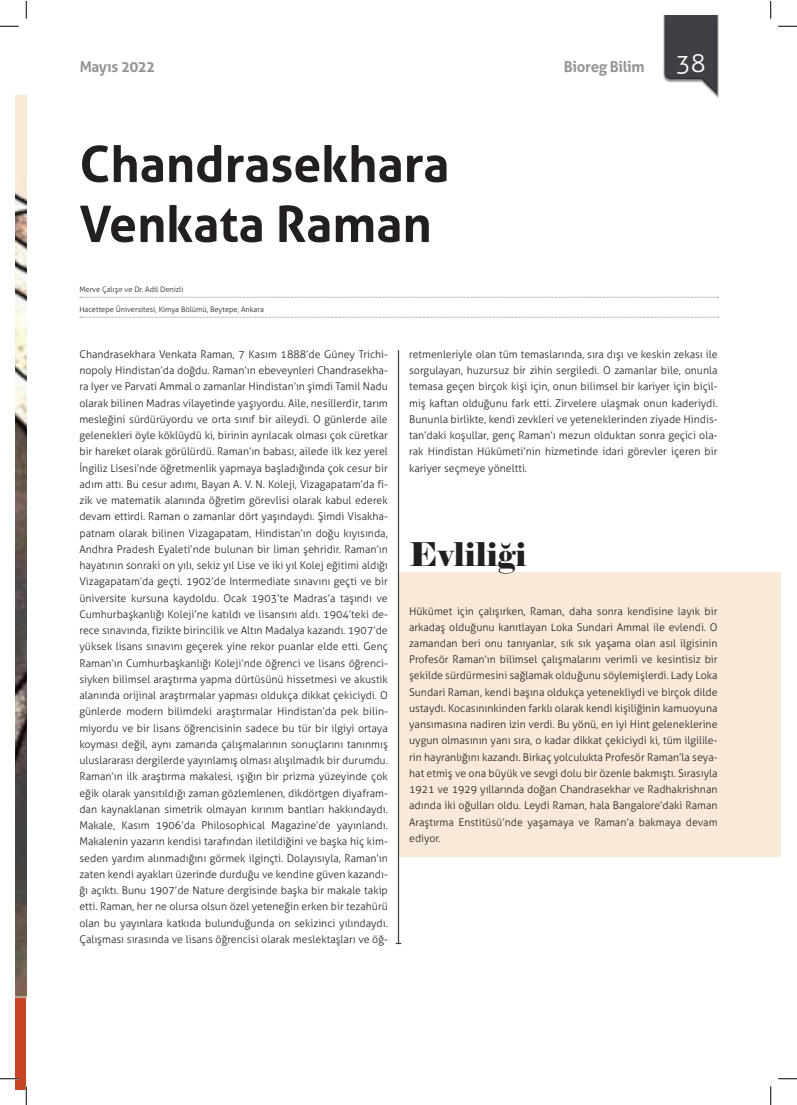
<style>
.page{position:relative;width:797px;height:1105px;background:#fff}
.page>*{position:absolute;margin:0;border:0;box-sizing:border-box;transform-origin:0 0}
.t1{font:700 50px/60px "Aller";color:#231f20}
.t2{font:32.5px "Elephant";color:#231f20}
.t3{font:700 15px "Aller";letter-spacing:-.025em;color:#939598}
.t4{font:300 10.62px/16.2px "Aller";color:#231f20;text-align:justify}
.t5{font:300 7.5px "Aller";color:#231f20}
.s1{font-weight:300;font-size:25px;color:#fff}
</style>
<div class="page">
<div style="left:16px;top:623px;width:10px;height:466px;background:#c94427"></div>
<img style="left:16px;top:95px;width:10px;height:902px">
<div style="left:398px;top:572px;width:383px;height:284px;background:#f9e9d8"></div>
<svg style="left:80px;top:297px;width:638px;height:1px"></svg>
<svg style="left:80px;top:317px;width:638px;height:1px"></svg>
<hr style="left:398px;top:350px;width:1px;height:593px;background:#3f4045">
<div style="left:662px;top:16px;width:57px;height:83px;background:#231f20;opacity:.5"></div>
<div style="left:664px;top:16px;width:55px;height:80px;background:#231f20;opacity:.75"></div>
<svg style="left:0;top:25px;width:19px;height:2px"></svg>
<svg style="left:778px;top:25px;width:18px;height:2px"></svg>
<svg style="left:0;top:1078px;width:19px;height:1px"></svg>
<svg style="left:778px;top:1078px;width:18px;height:1px"></svg>
<svg style="left:25px;top:1px;width:2px;height:18px"></svg>
<svg style="left:25px;top:1086px;width:2px;height:19px"></svg>
<svg style="left:770px;top:1px;width:1px;height:18px"></svg>
<svg style="left:770px;top:1086px;width:1px;height:19px"></svg>
<h3 class="t3" style="left:79px;top:58px;width:77px">Mayıs 2022</h3>
<h3 class="t3" style="left:563px;top:58px;width:144px">Bioreg Bilim <span class="s1">38</span></h3>
<h1 class="t1" style="left:79px;top:135px;width:371px">Chandrasekhara<br>Venkata Raman</h1>
<p class="t5" style="left:79px;top:285px;width:105px">Merve Çalışır ve Dr. Adil Denizli</p>
<p class="t5" style="left:79px;top:305px;width:186px">Hacettepe Üniversitesi, Kimya Bölümü, Beytepe, Ankara</p>
<p class="t4" style="left:79px;top:346px;width:310px">Chandrasekhara Venkata Raman, 7 Kasım 1888’de Güney Trichi&shy;nopoly Hindistan’da doğdu. Raman’ın ebeveynleri Chandrasekha&shy;ra Iyer ve Parvati Ammal o zamanlar Hindistan’ın şimdi Tamil Nadu olarak bilinen Madras vilayetinde yaşıyordu. Aile, nesillerdir, tarım mesleğini sürdürüyordu ve orta sınıf bir aileydi. O günlerde aile gelenekleri öyle köklüydü ki, birinin ayrılacak olması çok cüretkar bir hareket olarak görülürdü. Raman’ın babası, ailede ilk kez yerel İngiliz Lisesi’nde öğretmenlik yapmaya başladığında çok cesur bir adım attı. Bu cesur adımı, Bayan A. V. N. Koleji, Vizagapatam’da fi&shy;zik ve matematik alanında öğretim görevlisi olarak kabul ederek devam ettirdi. Raman o zamanlar dört yaşındaydı. Şimdi Visakha&shy;patnam olarak bilinen Vizagapatam, Hindistan’ın doğu kıyısında, Andhra Pradesh Eyaleti’nde bulunan bir liman şehridir. Raman’ın hayatının sonraki on yılı, sekiz yıl Lise ve iki yıl Kolej eğitimi aldığı Vizagapatam’da geçti. 1902’de Intermediate sınavını geçti ve bir üniversite kursuna kaydoldu. Ocak 1903’te Madras’a taşındı ve Cumhurbaşkanlığı Koleji’ne katıldı ve lisansını aldı. 1904’teki de&shy;rece sınavında, fizikte birincilik ve Altın Madalya kazandı. 1907’de yüksek lisans sınavını geçerek yine rekor puanlar elde etti. Genç Raman’ın Cumhurbaşkanlığı Koleji’nde öğrenci ve lisans öğrenci&shy;siyken bilimsel araştırma yapma dürtüsünü hissetmesi ve akustik alanında orijinal araştırmalar yapması oldukça dikkat çekiciydi. O günlerde modern bilimdeki araştırmalar Hindistan’da pek bilin&shy;miyordu ve bir lisans öğrencisinin sadece bu tür bir ilgiyi ortaya koyması değil, aynı zamanda çalışmalarının sonuçlarını tanınmış uluslararası dergilerde yayınlamış olması alışılmadık bir durumdu.<br>Raman’ın ilk araştırma makalesi, ışığın bir prizma yüzeyinde çok eğik olarak yansıtıldığı zaman gözlemlenen, dikdörtgen diyafram&shy;dan kaynaklanan simetrik olmayan kırınım bantları hakkındaydı.<br>Makale, Kasım 1906’da Philosophical Magazine’de yayınlandı.<br>Makalenin yazarın kendisi tarafından iletildiğini ve başka hiç kim&shy;seden yardım alınmadığını görmek ilginçti. Dolayısıyla, Raman’ın zaten kendi ayakları üzerinde durduğu ve kendine güven kazandı&shy;ğı açıktı. Bunu 1907’de Nature dergisinde başka bir makale takip etti. Raman, her ne olursa olsun özel yeteneğin erken bir tezahürü olan bu yayınlara katkıda bulunduğunda on sekizinci yılındaydı.<br>Çalışması sırasında ve lisans öğrencisi olarak meslektaşları ve öğ-</p>
<p class="t4" style="left:409px;top:346px;width:310px">retmenleriyle olan tüm temaslarında, sıra dışı ve keskin zekası ile sorgulayan, huzursuz bir zihin sergiledi. O zamanlar bile, onunla temasa geçen birçok kişi için, onun bilimsel bir kariyer için biçil&shy;miş kaftan olduğunu fark etti. Zirvelere ulaşmak onun kaderiydi.<br>Bununla birlikte, kendi zevkleri ve yeteneklerinden ziyade Hindis&shy;tan’daki koşullar, genç Raman’ı mezun olduktan sonra geçici ola&shy;rak Hindistan Hükümeti’nin hizmetinde idari görevler içeren bir kariyer seçmeye yöneltti.</p>
<h2 class="t2" style="left:409px;top:534px;width:119px">Evliliği</h2>
<p class="t4" style="left:409px;top:603px;width:310px">Hükümet için çalışırken, Raman, daha sonra kendisine layık bir arkadaş olduğunu kanıtlayan Loka Sundari Ammal ile evlendi. O zamandan beri onu tanıyanlar, sık sık yaşama olan asıl ilgisinin Profesör Raman’ın bilimsel çalışmalarını verimli ve kesintisiz bir şekilde sürdürmesini sağlamak olduğunu söylemişlerdi. Lady Loka Sundari Raman, kendi başına oldukça yetenekliydi ve birçok dilde ustaydı. Kocasınınkinden farklı olarak kendi kişiliğinin kamuoyuna yansımasına nadiren izin verdi. Bu yönü, en iyi Hint geleneklerine uygun olmasının yanı sıra, o kadar dikkat çekiciydi ki, tüm ilgilile&shy;rin hayranlığını kazandı. Birkaç yolculukta Profesör Raman’la seya&shy;hat etmiş ve ona büyük ve sevgi dolu bir özenle bakmıştı. Sırasıyla 1921 ve 1929 yıllarında doğan Chandrasekhar ve Radhakrishnan adında iki oğulları oldu. Leydi Raman, hala Bangalore’daki Raman Araştırma Enstitüsü’nde yaşamaya ve Raman’a bakmaya devam ediyor.</p>
</div>
